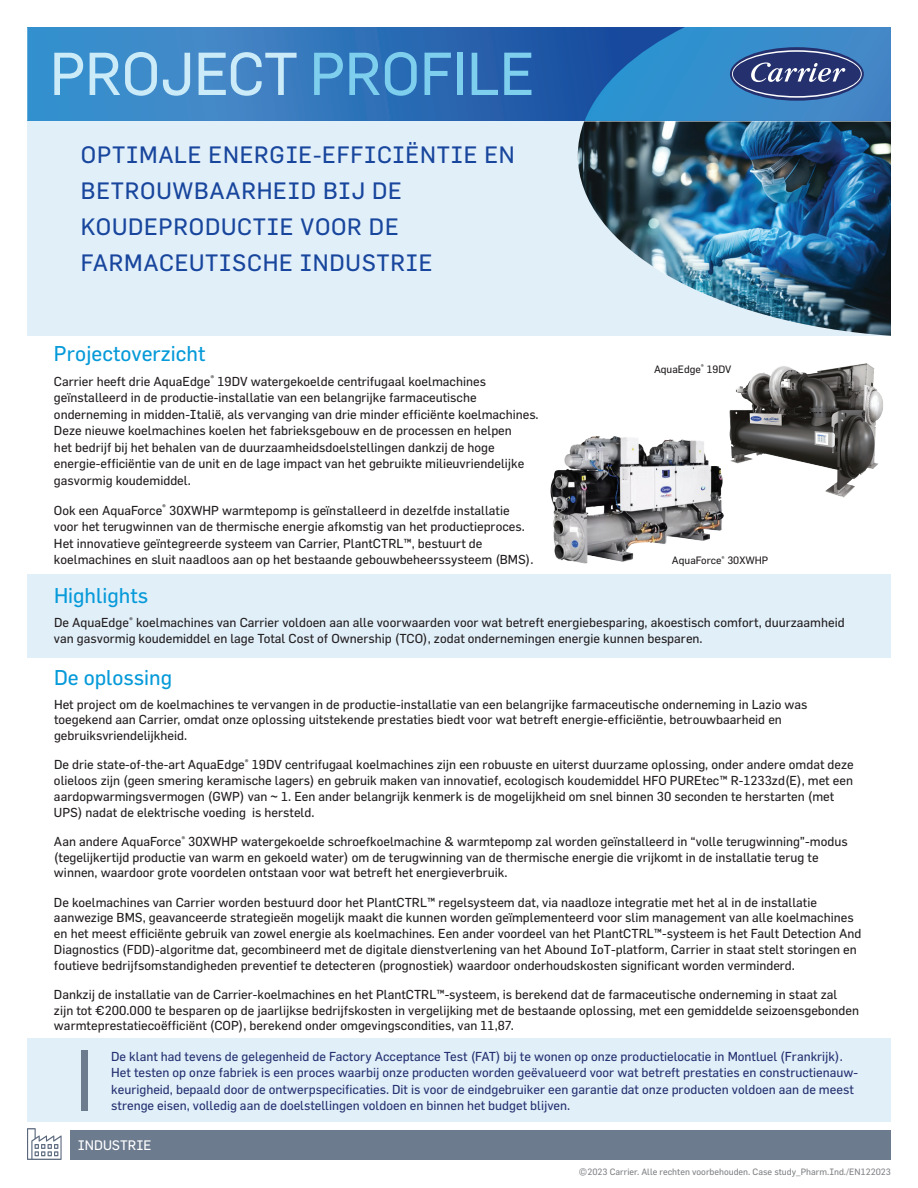
<style>
.page{position:relative;width:918px;height:1188px;background:#fff}
.page>*{position:absolute;margin:0;border:0;box-sizing:border-box;transform-origin:0 0}
.t1{font:59.25px "Flama Basic";color:#cbebf8}
.t2{font:23.25px/36px "Flama";letter-spacing:.03em;color:#18469d}
.t3{font:21px "Flama";color:#069ad9}
.t4{font:13.5px "Flama";color:#fff}
.t5{font:12.75px/15.8px "Flama";color:#231f20}
.t6{font:12.75px/16.5px "Flama";color:#253170}
.t7{font:12.6px "Flama";letter-spacing:.025em;color:#fff}
.t8{font:10.5px "Flama";color:#231f20}
.t9{font:9px "Flama";color:#808285}
.s1{color:#7eceee}
.s2{font-family:"Arial"}
</style>
<div class="page">
<div style="left:27px;top:1039px;width:864px;height:83px;background:#e1eff9"></div>
<svg style="left:27px;top:27px;width:558px;height:94px;background:#3276bb"></svg>
<svg style="left:585px;top:27px;width:306px;height:94px;background:#3679b8"></svg>
<div style="left:27px;top:122px;width:864px;height:214px;background:#e1eff9"></div>
<div style="left:82px;top:1050px;width:6px;height:61px;background:#6d7b8f"></div>
<div style="left:71px;top:1131px;width:820px;height:29px;background:#6d7b8f"></div>
<img style="left:578px;top:122px;width:313px;height:214px">
<svg style="left:27px;top:1128px;width:35px;height:32px"></svg>
<div style="left:27px;top:574px;width:864px;height:83px;background:#e1eff9"></div>
<img style="left:733px;top:363px;width:150px;height:135px">
<img style="left:550px;top:410px;width:183px;height:154px">
<h1 class="t1" style="left:50px;top:32px;width:486px">PROJECT <span class="s1">PROFILE</span></h1>
<h2 class="t2" style="left:81px;top:137px;width:435px">OPTIMALE ENERGIE-EFFICIËNTIE EN<br>BETROUWBAARHEID BIJ DE<br>KOUDEPRODUCTIE VOOR DE<br>FARMACEUTISCHE INDUSTRIE</h2>
<h3 class="t3" style="left:54px;top:341px;width:153px">Projectoverzicht</h3>
<p class="t5" style="left:54px;top:373px;width:486px;line-height:16.5px">Carrier heeft drie AquaEdge<sup>®</sup> 19DV watergekoelde centrifugaal koelmachines geïnstalleerd in de productie-installatie van een belangrijke farmaceutische onderneming in midden-Italië, als vervanging van drie minder efficiënte koelmachines.<br>Deze nieuwe koelmachines koelen het fabrieksgebouw en de processen en helpen<br>het bedrijf bij het behalen van de duurzaamheidsdoelstellingen dankzij de hoge energie-efficiëntie van de unit en de lage impact van het gebruikte milieuvriendelijke gasvormig koudemiddel.</p>
<p class="t5" style="left:54px;top:502px;width:481px;line-height:16.5px">Ook een AquaForce<sup>®</sup> 30XWHP warmtepomp is geïnstalleerd in dezelfde installatie voor het terugwinnen van de thermische energie afkomstig van het productieproces.<br>Het innovatieve geïntegreerde systeem van Carrier, PlantCTRL™, bestuurt de koelmachines en sluit naadloos aan op het bestaande gebouwbeheerssysteem (BMS).</p>
<p class="t8" style="left:654px;top:363px;width:79px">AquaEdge<sup>®</sup> 19DV</p>
<p class="t8" style="left:672px;top:554px;width:98px">AquaForce<sup>®</sup> 30XWHP</p>
<h3 class="t3" style="left:54px;top:582px;width:96px">Highlights</h3>
<p class="t5" style="left:54px;top:614px;width:792px;line-height:16.5px">De AquaEdge<sup>®</sup> koelmachines van Carrier voldoen aan alle voorwaarden voor wat betreft energiebesparing, akoestisch comfort, duurzaamheid van gasvormig koudemiddel en lage Total Cost of Ownership (TCO), zodat ondernemingen energie kunnen besparen.</p>
<h3 class="t3" style="left:54px;top:665px;width:120px">De oplossing</h3>
<p class="t5" style="left:54px;top:696px;width:755px">Het project om de koelmachines te vervangen in de productie-installatie van een belangrijke farmaceutische onderneming in Lazio was toegekend aan Carrier, omdat onze oplossing uitstekende prestaties biedt voor wat betreft energie-efficiëntie, betrouwbaarheid en gebruiksvriendelijkheid.</p>
<p class="t5" style="left:54px;top:757px;width:801px">De drie state-of-the-art AquaEdge<sup>®</sup> 19DV centrifugaal koelmachines zijn een robuuste en uiterst duurzame oplossing, onder andere omdat deze olieloos zijn (geen smering keramische lagers) en gebruik maken van innovatief, ecologisch koudemiddel HFO PUREtec™ R-1233zd(E), met een aardopwarmingsvermogen (GWP) van <span class="s2">~</span> 1. Een ander belangrijk kenmerk is de mogelijkheid om snel binnen 30 seconden te herstarten (met UPS) nadat de elektrische voeding is hersteld.</p>
<p class="t5" style="left:54px;top:833px;width:795px">Aan andere AquaForce<sup>®</sup> 30XWHP watergekoelde schroefkoelmachine &amp; warmtepomp zal worden geïnstalleerd in “volle terugwinning”-modus (tegelijkertijd productie van warm en gekoeld water) om de terugwinning van de thermische energie die vrijkomt in de installatie terug te winnen, waardoor grote voordelen ontstaan voor wat betreft het energieverbruik.</p>
<p class="t5" style="left:54px;top:894px;width:809px">De koelmachines van Carrier worden bestuurd door het PlantCTRL™ regelsysteem dat, via naadloze integratie met het al in de installatie aanwezige BMS, geavanceerde strategieën mogelijk maakt die kunnen worden geïmplementeerd voor slim management van alle koelmachines en het meest efficiënte gebruik van zowel energie als koelmachines. Een ander voordeel van het PlantCTRL™-systeem is het Fault Detection And Diagnostics (FDD)-algoritme dat, gecombineerd met de digitale dienstverlening van het Abound IoT-platform, Carrier in staat stelt storingen en foutieve bedrijfsomstandigheden preventief te detecteren (prognostiek) waardoor onderhoudskosten significant worden verminderd.</p>
<p class="t5" style="left:54px;top:986px;width:807px">Dankzij de installatie van de Carrier-koelmachines en het PlantCTRL™-systeem, is berekend dat de farmaceutische onderneming in staat zal zijn tot €200.000 te besparen op de jaarlijkse bedrijfskosten in vergelijking met de bestaande oplossing, met een gemiddelde seizoensgebonden warmteprestatiecoëfficiënt (COP), berekend onder omgevingscondities, van 11,87.</p>
<p class="t6" style="left:111px;top:1048px;width:748px">De klant had tevens de gelegenheid de Factory Acceptance Test (FAT) bij te wonen op onze productielocatie in Montluel (Frankrijk).<br>Het testen op onze fabriek is een proces waarbij onze producten worden geëvalueerd voor wat betreft prestaties en constructienauw&shy;keurigheid, bepaald door de ontwerpspecificaties. Dit is voor de eindgebruiker een garantie dat onze producten voldoen aan de meest strenge eisen, volledig aan de doelstellingen voldoen en binnen het budget blijven.</p>
<p class="t7" style="left:81px;top:1134px;width:88px">INDUSTRIEEL</p>
<p class="t4" style="left:78px;top:1137px;width:75px">INDUSTRIE</p>
<p class="t9" style="left:579px;top:1166px;width:314px">©2023 Carrier. Alle rechten voorbehouden. Case study_Pharm.Ind./EN122023</p>
</div>
